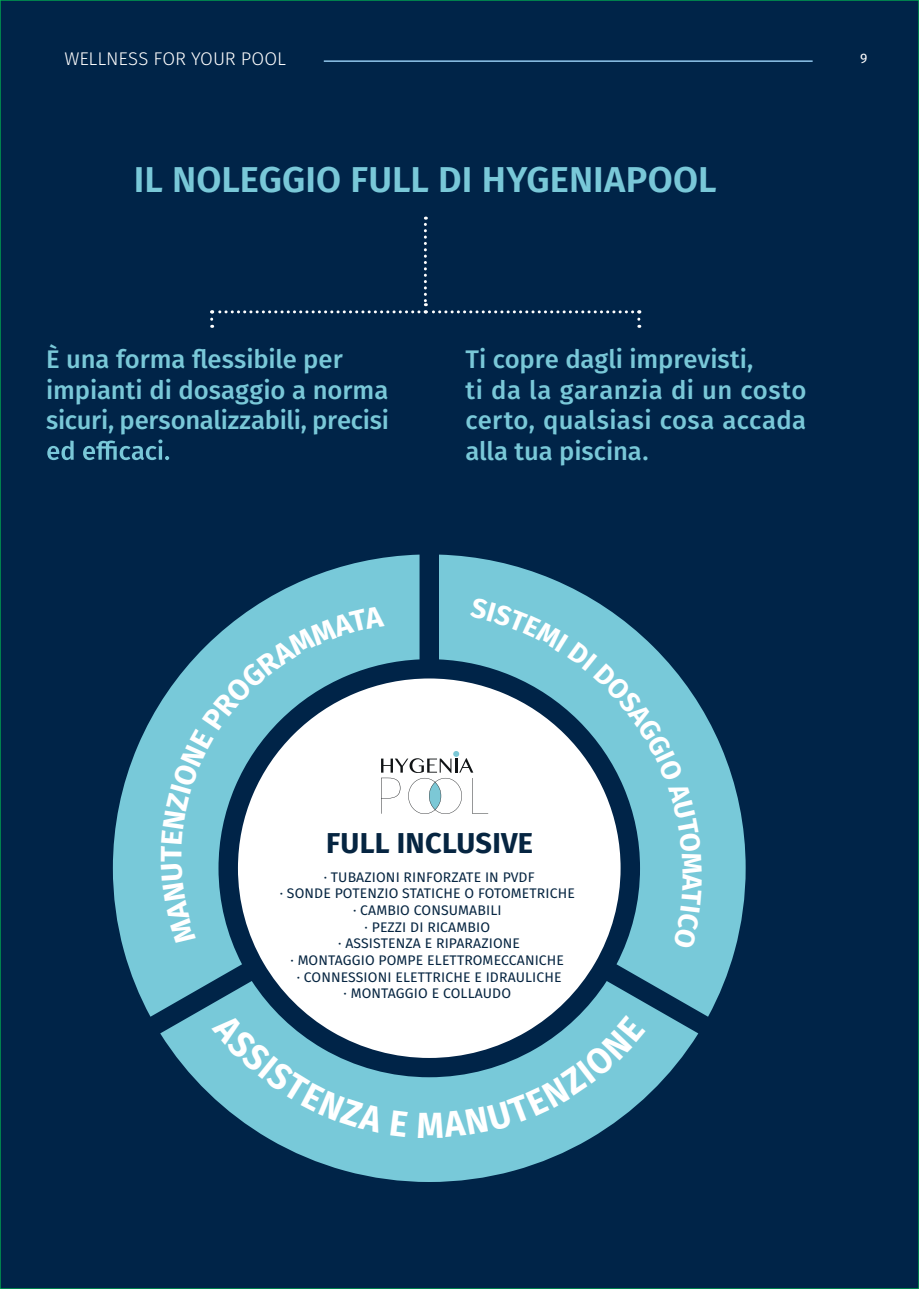
<style>
.page{position:relative;width:919px;height:1289px;background:#fff}
.page>*{position:absolute;margin:0;border:0;box-sizing:border-box;transform-origin:0 0}
.t1{font:700 36.3px "Fira Sans";color:#fff;scale:.95 1}
.t2{font:600 35.85px "Fira Sans";letter-spacing:.005em;color:#79c8d8}
.t3{font:700 28.8px "Fira Sans";letter-spacing:.01em;color:#062541}
.t4{font:500 25.5px/30.6px "Fira Sans";color:#79c8d8}
.t5{font:300 18.3px "Fira Sans";letter-spacing:-.005em;color:#fff}
.t6{font:13.95px/16.6px "Fira Sans";letter-spacing:.01em;color:#062541;text-align:center}
.t7{font:13.8px "Fira Sans";color:#fff}
</style>
<div class="page">
<div style="left:0;top:0;width:918px;height:1288px;background:#002448"></div>
<hr style="left:324px;top:60px;width:488px;height:2px;background:#8dc2e9">
<svg style="left:47px;top:439px;width:122px;height:21px"></svg>
<svg style="left:113px;top:554px;width:306px;height:462px"></svg>
<svg style="left:439px;top:554px;width:306px;height:462px"></svg>
<svg style="left:160px;top:981px;width:538px;height:200px"></svg>
<svg style="left:210px;top:319px;width:3px;height:9px"></svg>
<svg style="left:637px;top:319px;width:3px;height:9px"></svg>
<svg style="left:212px;top:217px;width:420px;height:96px"></svg>
<svg style="left:212px;top:1012px;width:172px;height:121px"></svg>
<svg style="left:390px;top:1110px;width:18px;height:26px"></svg>
<svg style="left:443px;top:1015px;width:202px;height:122px"></svg>
<svg style="left:161px;top:597px;width:541px;height:352px"></svg>
<h3 class="t5" style="left:64px;top:46px;width:223px">WELLNESS FOR YOUR POOL</h3>
<p class="t7" style="left:860px;top:48px;width:9px">9</p>
<h2 class="t2" style="left:134px;top:150px;width:584px">IL NOLEGGIO FULL DI HYGENIAPOOL</h2>
<h3 class="t4" style="left:46px;top:342px;width:344px">È una forma flessibile per impianti di dosaggio a norma sicuri, personalizzabili, precisi</h3>
<h3 class="t4" style="left:465px;top:342px;width:342px">Ti copre dagli imprevisti,<br>ti da la garanzia di un costo certo, qualsiasi cosa accada alla tua piscina.</h3>
<h3 class="t3" style="left:326px;top:818px;width:208px">FULL INCLUSIVE</h3>
<p class="t6" style="left:280px;top:868px;width:296px">∙ TUBAZIONI RINFORZATE IN PVDF<br>∙ SONDE POTENZIO STATICHE O FOTOMETRICHE ∙ CAMBIO CONSUMABILI<br>∙ PEZZI DI RICAMBIO<br>∙ ASSISTENZA E RIPARAZIONE<br>∙ MONTAGGIO POMPE ELETTROMECCANICHE<br>∙ CONNESSIONI ELETTRICHE E IDRAULICHE<br>∙ MONTAGGIO E COLLAUDO</p>
<h1 class="t1" style="left:417px;top:1094px;width:30px">M</h1>
</div>
